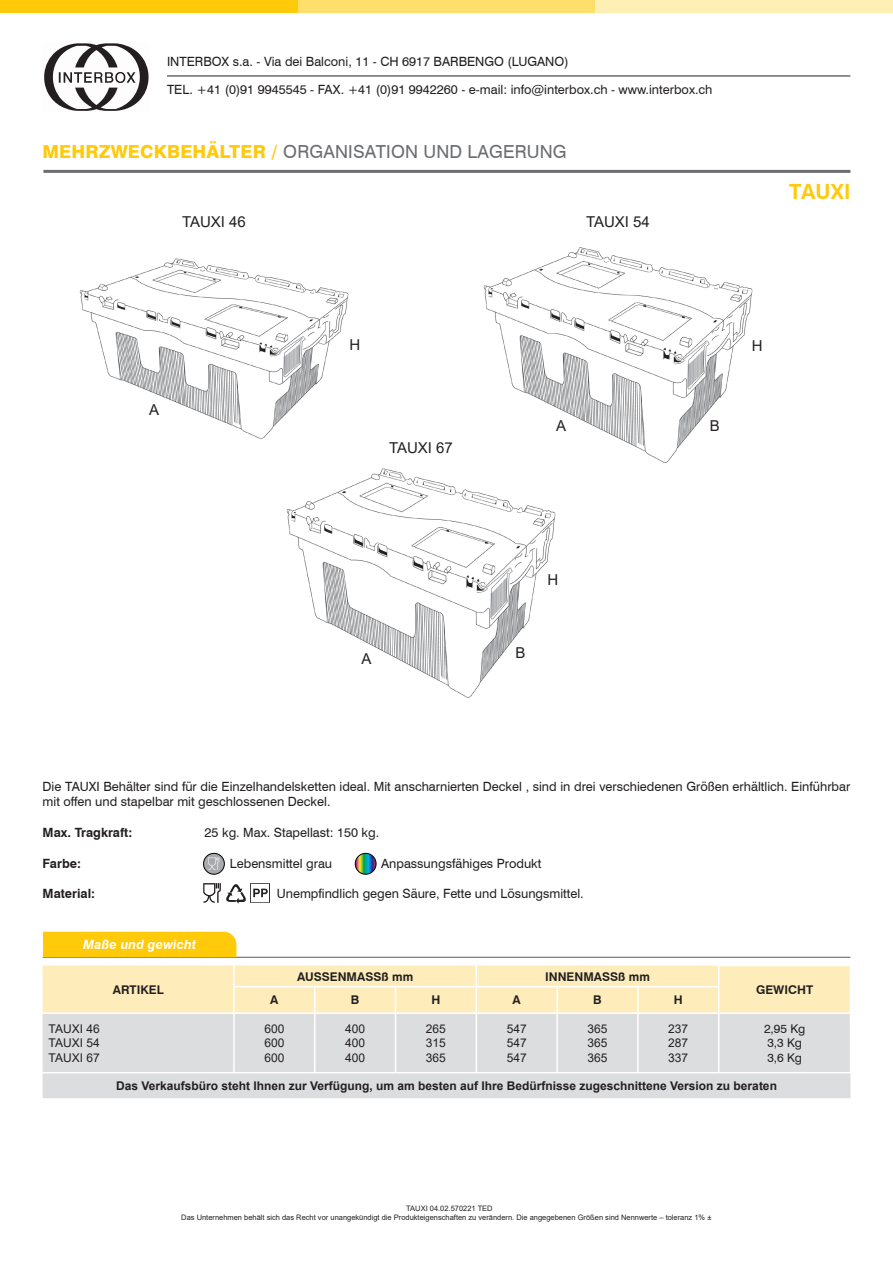
<style>
.page{position:relative;width:893px;height:1263px;background:#fff}
.page>*{position:absolute;margin:0;border:0;box-sizing:border-box;transform-origin:0 0}
.t1{font:700 21px "Swiss 721 BT";color:#feca0a}
.t2{font:18px "Swiss 721 BT";letter-spacing:.01em;color:#6c6d70}
.t3{font:15px "Arial";color:#231f20}
.t4{font:12.75px/15.3px "Swiss 721 BT";color:#231f20}
.t5{font:700 12.75px "Swiss 721 BT";color:#231f20}
.t6{font:italic 700 12.75px "Swiss 721 BT";letter-spacing:.01em;color:#fff}
.t7{font:700 12px "Arial";color:#231f20}
.t8{font:12px/14.4px "Arial";color:#231f20;text-align:justify}
.t9{font:700 12px "Swiss 721 BT";color:#231f20}
.t10{font:12px/14.4px "Swiss 721 BT";color:#231f20}
.t11{font:7.5px/9px "Arial";color:#231f20}
.s1{font-weight:800;color:#feca0a}
</style>
<div class="page">
<div style="left:0;top:0;width:298px;height:13px;background:#feca0a"></div>
<div style="left:298px;top:0;width:297px;height:13px;background:#fedf6c"></div>
<div style="left:595px;top:0;width:298px;height:13px;background:#feefb5"></div>
<hr style="left:43px;top:170px;width:807px;height:3px;background:#6c6d70">
<img style="left:250px;top:883px;width:20px;height:19px">
<img style="left:203px;top:883px;width:18px;height:19px">
<img style="left:226px;top:884px;width:19px;height:20px">
<div style="left:43px;top:1014px;width:807px;height:84px;background:#dcdddf"></div>
<hr style="left:43px;top:1072px;width:191px;height:1px;background:#fff">
<hr style="left:233px;top:1014px;width:2px;height:58px;background:#fff">
<hr style="left:234px;top:1072px;width:81px;height:1px;background:#fff">
<hr style="left:314px;top:1014px;width:1px;height:58px;background:#fff">
<hr style="left:315px;top:1072px;width:81px;height:1px;background:#fff">
<hr style="left:395px;top:1014px;width:1px;height:58px;background:#fff">
<hr style="left:396px;top:1072px;width:80px;height:1px;background:#fff">
<hr style="left:476px;top:1014px;width:1px;height:58px;background:#fff">
<hr style="left:476px;top:1072px;width:81px;height:1px;background:#fff">
<hr style="left:556px;top:1014px;width:2px;height:58px;background:#fff">
<hr style="left:557px;top:1072px;width:81px;height:1px;background:#fff">
<hr style="left:637px;top:1014px;width:2px;height:58px;background:#fff">
<hr style="left:638px;top:1072px;width:81px;height:1px;background:#fff">
<hr style="left:718px;top:1014px;width:1px;height:58px;background:#fff">
<hr style="left:719px;top:1072px;width:132px;height:1px;background:#fff">
<svg style="left:43px;top:965px;width:807px;height:48px;background:#feedbe"></svg>
<hr style="left:43px;top:957px;width:807px;height:1px;background:#6c6d70">
<img style="left:79px;top:258px;width:270px;height:181px">
<img style="left:483px;top:247px;width:270px;height:216px">
<img style="left:286px;top:469px;width:270px;height:228px">
<svg style="left:204px;top:853px;width:20px;height:21px"></svg>
<div style="left:203px;top:853px;width:22px;height:21px;border:1px solid #000;border-radius:50%"></div>
<svg style="left:208px;top:858px;width:12px;height:11px"></svg>
<div style="left:43px;top:932px;width:193px;height:25px;background:#feca0a"></div>
<svg style="left:44px;top:43px;width:105px;height:68px"></svg>
<hr style="left:167px;top:76px;width:683px;height:1px;background:#231f20">
<svg style="left:355px;top:853px;width:21px;height:21px"></svg>
<div style="left:355px;top:853px;width:21px;height:21px;border:1px solid #000;border-radius:50%"></div>
<p class="t4" style="left:167px;top:54px;width:403px">INTERBOX s.a. - Via dei Balconi, 11 - CH 6917 BARBENGO (LUGANO)</p>
<p class="t4" style="left:167px;top:82px;width:547px">TEL. +41 (0)91 9945545 - FAX. +41 (0)91 9942260 - e-mail: info@interbox.ch - www.interbox.ch</p>
<h2 class="t2" style="left:43px;top:141px;width:526px"><span class="s1">MEHRZWECKBEHÄLTER /</span> ORGANISATION UND LAGERUNG</h2>
<p class="t3" style="left:182px;top:211px;width:65px">TAUXI 46</p>
<p class="t3" style="left:586px;top:211px;width:65px">TAUXI 54</p>
<p class="t3" style="left:149px;top:399px;width:12px">A</p>
<p class="t3" style="left:350px;top:334px;width:12px">H</p>
<p class="t3" style="left:389px;top:438px;width:65px">TAUXI 67</p>
<p class="t3" style="left:556px;top:416px;width:12px">A</p>
<p class="t3" style="left:547px;top:569px;width:12px">H</p>
<p class="t3" style="left:362px;top:648px;width:12px">A</p>
<p class="t3" style="left:515px;top:643px;width:12px">B</p>
<h1 class="t1" style="left:789px;top:179px;width:63px">TAUXI</h1>
<p class="t3" style="left:710px;top:416px;width:12px">B</p>
<p class="t3" style="left:752px;top:335px;width:12px">H</p>
<p class="t4" style="left:43px;top:779px;width:809px">Die TAUXI Behälter sind für die Einzelhandelsketten ideal. Mit anscharnierten Deckel , sind in drei verschiedenen Größen erhältlich. Einführbar mit offen und stapelbar mit geschlossenen Deckel.</p>
<p class="t5" style="left:43px;top:825px;width:91px">Max. Tragkraft:</p>
<p class="t4" style="left:205px;top:825px;width:176px">25 kg. Max. Stapellast: 150 kg.</p>
<p class="t5" style="left:43px;top:855px;width:40px">Farbe:</p>
<p class="t4" style="left:230px;top:855px;width:104px">Lebensmittel grau</p>
<p class="t4" style="left:381px;top:855px;width:162px">Anpassungsfähiges Produkt</p>
<p class="t5" style="left:43px;top:886px;width:54px">Material:</p>
<p class="t4" style="left:277px;top:886px;width:309px">Unempfindlich gegen Säure, Fette und Lösungsmittel.</p>
<p class="t6" style="left:83px;top:937px;width:114px">Maße und gewicht</p>
<p class="t9" style="left:113px;top:982px;width:52px">ARTIKEL</p>
<p class="t9" style="left:297px;top:969px;width:118px">AUSSENMASSß mm</p>
<p class="t9" style="left:545px;top:969px;width:106px">INNENMASSß mm</p>
<p class="t9" style="left:270px;top:993px;width:10px">A</p>
<p class="t9" style="left:351px;top:993px;width:10px">B</p>
<p class="t9" style="left:431px;top:993px;width:10px">H</p>
<p class="t9" style="left:513px;top:993px;width:10px">A</p>
<p class="t9" style="left:593px;top:993px;width:10px">B</p>
<p class="t9" style="left:674px;top:993px;width:10px">H</p>
<p class="t9" style="left:756px;top:982px;width:59px">GEWICHT</p>
<p class="t8" style="left:49px;top:1021px;width:53px">TAUXI 46<br>TAUXI 54<br>TAUXI 67</p>
<p class="t8" style="left:264px;top:1021px;width:22px">600<br>600<br>600</p>
<p class="t8" style="left:345px;top:1021px;width:22px">400<br>400<br>400</p>
<p class="t8" style="left:426px;top:1021px;width:22px">265<br>315<br>365</p>
<p class="t8" style="left:507px;top:1021px;width:22px">547<br>547<br>547</p>
<p class="t8" style="left:587px;top:1021px;width:22px">365<br>365<br>365</p>
<p class="t8" style="left:668px;top:1021px;width:22px">237<br>287<br>337</p>
<p class="t10" style="left:764px;top:1021px;width:43px">2,95 Kg<br>3,3 Kg<br>3,6 Kg</p>
<p class="t7" style="left:116px;top:1077px;width:662px">Das Verkaufsbüro steht Ihnen zur Verfügung, um am besten auf Ihre Bedürfnisse zugeschnittene Version zu beraten</p>
<p class="t11" style="left:181px;top:1204px;width:532px;text-indent:225px">TAUXI 04.02.570221 TED<br>Das Unternehmen behält sich das Recht vor unangekündigt die Produkteigenschaften zu verändern. Die angegebenen Größen sind Nennwerte – toleranz 1% ±</p>
</div>
